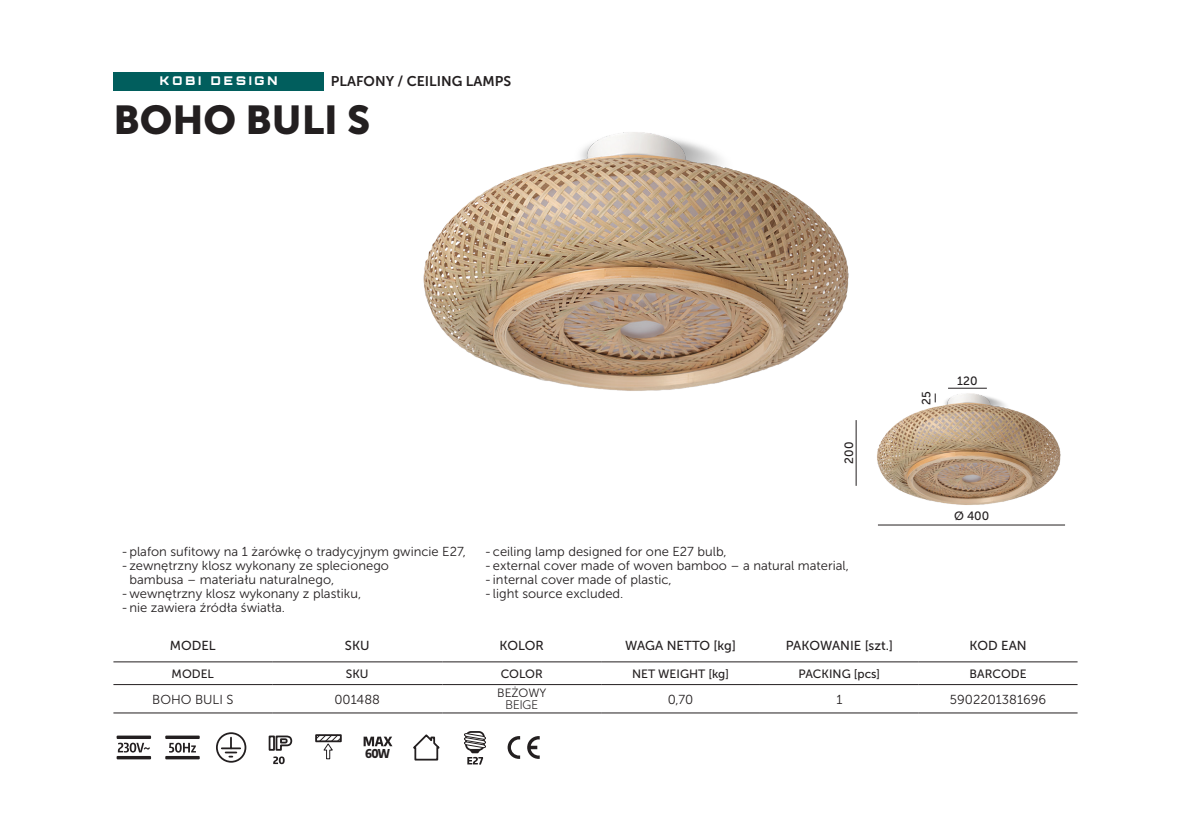
<style>
.page{position:relative;width:1191px;height:840px;background:#fff}
.page>*{position:absolute;margin:0;border:0;box-sizing:border-box;transform-origin:0 0}
.t1{font:40px "Museo Sans 900";color:#231f20}
.t2{font:14px "Museo Sans 700";color:#231f20}
.t3{font:13px/14px "Museo Sans 300";color:#231f20}
.t4{font:13px "Museo Sans 500";color:#231f20}
.t5{font:12px "Museo Sans 500";color:#231f20}
.t6{font:900 12px "Orbitron";letter-spacing:.25em;color:#fff}
.t7{font:12px "Museo Sans 300";color:#231f20}
.t8{font:300 12px "Azo Sans";color:#231f20}
.t9{font:800 semi-condensed 12px "Encode Sans";color:#231f20;scale:.94 1}
</style>
<div class="page">
<div style="left:113px;top:72px;width:211px;height:18px;background:#015e5d"></div>
<svg style="left:113px;top:662px;width:964px;height:24px"></svg>
<div style="left:272px;top:661px;width:170px;height:23px;background:#fff"></div>
<hr style="left:113px;top:661px;width:159px;height:1px;background:#231f20">
<hr style="left:442px;top:661px;width:159px;height:1px;background:#231f20">
<hr style="left:601px;top:661px;width:159px;height:1px;background:#231f20">
<hr style="left:760px;top:661px;width:158px;height:1px;background:#231f20">
<hr style="left:918px;top:661px;width:159px;height:1px;background:#231f20">
<hr style="left:113px;top:683px;width:159px;height:1px;background:#231f20">
<hr style="left:442px;top:683px;width:159px;height:1px;background:#231f20">
<hr style="left:601px;top:683px;width:159px;height:1px;background:#231f20">
<hr style="left:760px;top:683px;width:158px;height:1px;background:#231f20">
<hr style="left:918px;top:683px;width:159px;height:1px;background:#231f20">
<hr style="left:113px;top:712px;width:159px;height:1px;background:#231f20">
<hr style="left:272px;top:712px;width:170px;height:1px;background:#231f20">
<hr style="left:442px;top:712px;width:159px;height:1px;background:#231f20">
<hr style="left:601px;top:712px;width:159px;height:1px;background:#231f20">
<hr style="left:760px;top:712px;width:158px;height:1px;background:#231f20">
<hr style="left:918px;top:712px;width:159px;height:1px;background:#231f20">
<hr style="left:272px;top:661px;width:170px;height:1px;background:#231f20">
<hr style="left:272px;top:683px;width:170px;height:1px;background:#231f20">
<svg style="left:118px;top:742px;width:32px;height:10px"></svg>
<div style="left:117px;top:735px;width:34px;height:3px;border:2px solid #231f20"></div>
<div style="left:117px;top:755px;width:34px;height:4px;border:2px solid #231f20"></div>
<div style="left:165px;top:735px;width:35px;height:3px;border:2px solid #231f20"></div>
<div style="left:165px;top:755px;width:35px;height:4px;border:2px solid #231f20"></div>
<svg style="left:169px;top:742px;width:27px;height:10px"></svg>
<svg style="left:216px;top:732px;width:31px;height:31px"></svg>
<svg style="left:268px;top:735px;width:25px;height:28px"></svg>
<svg style="left:315px;top:734px;width:27px;height:25px"></svg>
<svg style="left:363px;top:736px;width:29px;height:9px"></svg>
<svg style="left:413px;top:734px;width:27px;height:27px"></svg>
<div style="left:465px;top:730px;width:20px;height:20px;border:2px solid #231f20;border-radius:5px"></div>
<svg style="left:464px;top:733px;width:22px;height:31px"></svg>
<svg style="left:507px;top:736px;width:13px;height:22px"></svg>
<svg style="left:527px;top:736px;width:13px;height:22px"></svg>
<img style="left:423px;top:132px;width:434px;height:290px">
<img style="left:877px;top:388px;width:188px;height:138px">
<hr style="left:878px;top:524px;width:187px;height:1px;background:#231f20">
<hr style="left:855px;top:420px;width:1px;height:65px;background:#231f20">
<hr style="left:948px;top:387px;width:39px;height:1px;background:#231f20">
<p class="t6" style="left:160px;top:73px;width:119px">KOBI DESIGN</p>
<p class="t2" style="left:331px;top:73px;width:182px">PLAFONY / CEILING LAMPS</p>
<h1 class="t1" style="left:113px;top:97px;width:258px">BOHO BULI S</h1>
<p class="t5" style="left:842px;top:463px;width:23px;rotate:-90deg">200</p>
<p class="t3" style="left:121px;top:544px;width:346px">-plafon sufitowy na 1 żarówkę o tradycyjnym gwincie E27,</p>
<p class="t3" style="left:121px;top:558px;width:269px">-zewnętrzny klosz wykonany ze splecionego</p>
<p class="t3" style="left:129px;top:572px;width:206px">bambusa – materiału naturalnego,</p>
<p class="t3" style="left:121px;top:586px;width:241px">-wewnętrzny klosz wykonany z plastiku,</p>
<p class="t3" style="left:121px;top:600px;width:165px">-nie zawiera źródła światła.</p>
<p class="t3" style="left:485px;top:544px;width:365px">-ceiling lamp designed for one E27 bulb,<br>-external cover made of woven bamboo – a natural material,</p>
<p class="t3" style="left:485px;top:572px;width:188px">- internal cover made of plastic,</p>
<p class="t3" style="left:485px;top:586px;width:140px">- light source excluded.</p>
<p class="t5" style="left:920px;top:404px;width:15px;rotate:-90deg">25</p>
<p class="t5" style="left:957px;top:374px;width:22px">120</p>
<p class="t5" style="left:954px;top:509px;width:37px">Ø 400</p>
<p class="t4" style="left:170px;top:637px;width:47px">MODEL</p>
<p class="t4" style="left:345px;top:637px;width:26px">SKU</p>
<p class="t4" style="left:499px;top:637px;width:46px">KOLOR</p>
<p class="t4" style="left:625px;top:637px;width:112px">WAGA NETTO [kg]</p>
<p class="t4" style="left:785px;top:637px;width:109px">PAKOWANIE [szt.]</p>
<p class="t4" style="left:969px;top:637px;width:59px">KOD EAN</p>
<p class="t5" style="left:172px;top:666px;width:44px">MODEL</p>
<p class="t5" style="left:346px;top:666px;width:24px">SKU</p>
<p class="t5" style="left:501px;top:666px;width:44px">COLOR</p>
<p class="t5" style="left:632px;top:666px;width:98px">NET WEIGHT [kg]</p>
<p class="t5" style="left:798px;top:666px;width:83px">PACKING [pcs]</p>
<p class="t5" style="left:969px;top:666px;width:59px">BARCODE</p>
<p class="t3" style="left:152px;top:691px;width:83px">BOHO BULI S</p>
<p class="t3" style="left:334px;top:691px;width:47px">001488</p>
<p class="t7" style="left:497px;top:686px;width:51px">BEŻOWY</p>
<p class="t8" style="left:505px;top:697px;width:34px">BEIGE</p>
<p class="t3" style="left:667px;top:691px;width:27px">0,70</p>
<p class="t3" style="left:836px;top:691px;width:8px">1</p>
<p class="t3" style="left:950px;top:691px;width:98px">5902201381696</p>
<p class="t9" style="left:365px;top:743px;width:28px">60W</p>
</div>
